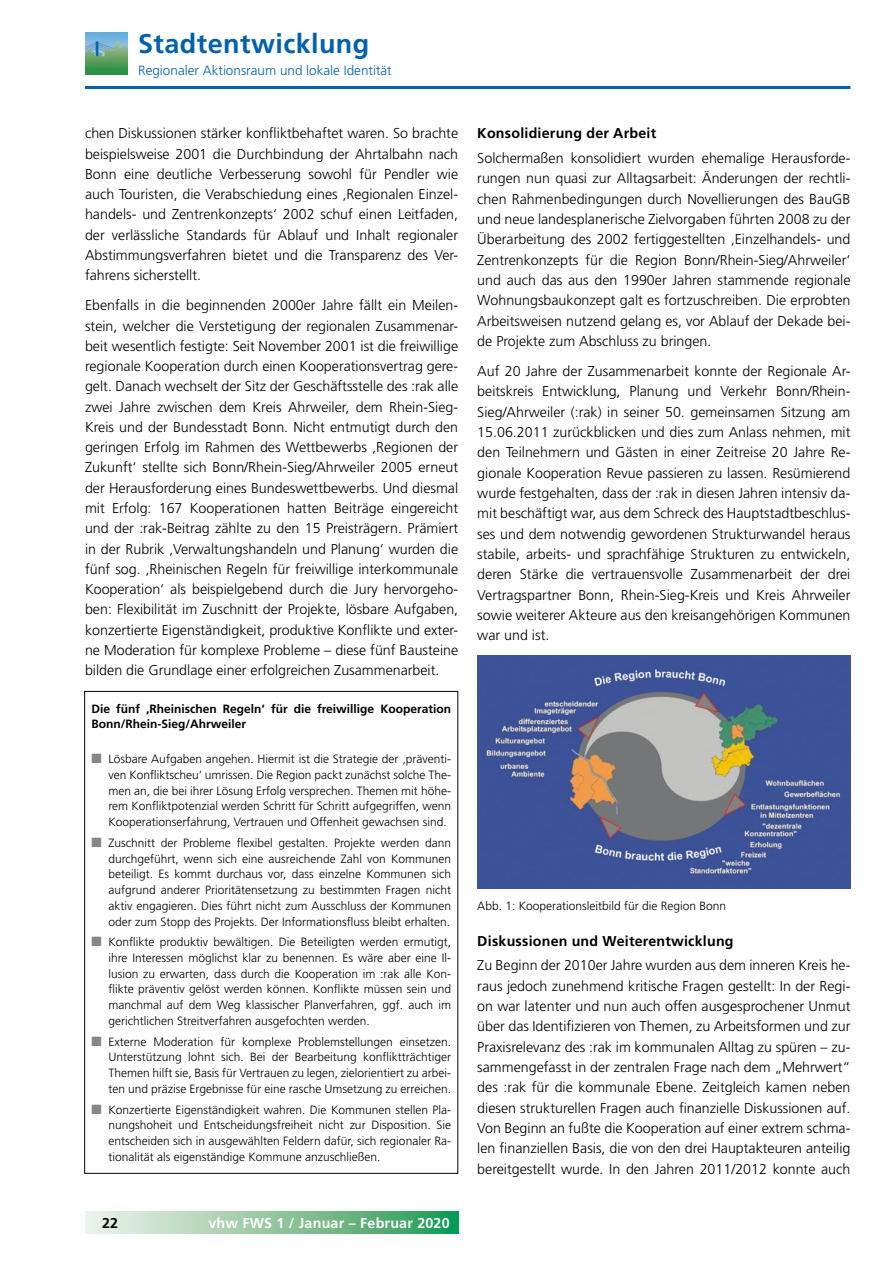
<style>
.page{position:relative;width:893px;height:1263px;background:#fff}
.page>*{position:absolute;margin:0;border:0;box-sizing:border-box;transform-origin:0 0}
.t1{font:700 27px "Frutiger LT Std";letter-spacing:.015em;color:#0062ae}
.t2{font:300 14.25px/20.4px "Frutiger LT Std";color:#000;text-align:justify}
.t3{font:700 14.25px "Frutiger LT Std";letter-spacing:.015em;color:#000}
.t4{font:700 14.25px "Frutiger LT Std";letter-spacing:.015em;color:#fff}
.t5{font:300 13.5px "Frutiger LT Std";color:#0062ae}
.t6{font:300 12px/15.8px "Frutiger LT Std";color:#000;text-align:justify}
.t7{font:700 12px/15px "Frutiger LT Std";color:#000}
.s1{color:#868786}
</style>
<div class="page">
<hr style="left:85px;top:86px;width:765px;height:3px;background:#0062ae">
<svg style="left:85px;top:1212px;width:373px;height:21px;background:#8dc69f"></svg>
<img style="left:85px;top:32px;width:42px;height:43px">
<img style="left:477px;top:656px;width:373px;height:232px">
<h1 class="t1" style="left:138px;top:28px;width:233px">Stadtentwicklung</h1>
<p class="t5" style="left:138px;top:62px;width:255px">Regionaler Aktionsraum und lokale Identität</p>
<p class="t2" style="left:85px;top:123px;width:375px">chen Diskussionen stärker konfliktbehaftet waren. So brachte beispielsweise 2001 die Durchbindung der Ahrtalbahn nach Bonn eine deutliche Verbesserung sowohl für Pendler wie auch Touristen, die Verabschiedung eines ‚Regionalen Einzel&shy;handels- und Zentrenkonzepts‘ 2002 schuf einen Leitfaden, der verlässliche Standards für Ablauf und Inhalt regionaler Abstimmungsverfahren bietet und die Transparenz des Ver&shy;fahrens sicherstellt.</p>
<p class="t2" style="left:85px;top:295px;width:375px">Ebenfalls in die beginnenden 2000er Jahre fällt ein Meilen&shy;stein, welcher die Verstetigung der regionalen Zusammenar&shy;beit wesentlich festigte: Seit November 2001 ist die freiwillige regionale Kooperation durch einen Kooperationsvertrag gere&shy;gelt. Danach wechselt der Sitz der Geschäftsstelle des :rak alle zwei Jahre zwischen dem Kreis Ahrweiler, dem Rhein-Sieg-Kreis und der Bundesstadt Bonn. Nicht entmutigt durch den geringen Erfolg im Rahmen des Wettbewerbs ‚Regionen der Zukunft‘ stellte sich Bonn/Rhein-Sieg/Ahrweiler 2005 erneut der Herausforderung eines Bundeswettbewerbs. Und diesmal mit Erfolg: 167 Kooperationen hatten Beiträge eingereicht und der :rak-Beitrag zählte zu den 15 Preisträgern. Prämiert in der Rubrik ‚Verwaltungshandeln und Planung‘ wurden die fünf sog. ‚Rheinischen Regeln für freiwillige interkommunale Kooperation‘ als beispielgebend durch die Jury hervorgeho&shy;ben: Flexibilität im Zuschnitt der Projekte, lösbare Aufgaben, konzertierte Eigenständigkeit, produktive Konflikte und exter&shy;ne Moderation für komplexe Probleme – diese fünf Bausteine bilden die Grundlage einer erfolgreichen Zusammenarbeit.</p>
<p class="t7" style="left:91px;top:701px;width:361px">Die fünf ‚Rheinischen Regeln‘ für die freiwillige Kooperation<br>Bonn/Rhein-Sieg/Ahrweiler</p>
<p class="t6" style="left:108px;top:751px;width:344px;text-indent:-17px"><span class="s1">■</span> Lösbare Aufgaben angehen. Hiermit ist die Strategie der ‚präventi&shy;ven Konfliktscheu‘ umrissen. Die Region packt zunächst solche The&shy;men an, die bei ihrer Lösung Erfolg versprechen. Themen mit höhe&shy;rem Konfliktpotenzial werden Schritt für Schritt aufgegriffen, wenn Kooperationserfahrung, Vertrauen und Offenheit gewachsen sind.</p>
<p class="t6" style="left:108px;top:835px;width:344px;text-indent:-17px"><span class="s1">■</span> Zuschnitt der Probleme flexibel gestalten. Projekte werden dann durchgeführt, wenn sich eine ausreichende Zahl von Kommunen beteiligt. Es kommt durchaus vor, dass einzelne Kommunen sich aufgrund anderer Prioritätensetzung zu bestimmten Fragen nicht aktiv engagieren. Dies führt nicht zum Ausschluss der Kommunen oder zum Stopp des Projekts. Der Informationsfluss bleibt erhalten.</p>
<p class="t6" style="left:108px;top:934px;width:344px;text-indent:-17px"><span class="s1">■</span> Konflikte produktiv bewältigen. Die Beteiligten werden ermutigt, ihre Interessen möglichst klar zu benennen. Es wäre aber eine Il&shy;lusion zu erwarten, dass durch die Kooperation im :rak alle Kon&shy;flikte präventiv gelöst werden können. Konflikte müssen sein und manchmal auf dem Weg klassischer Planverfahren, ggf. auch im gerichtlichen Streitverfahren ausgefochten werden.</p>
<p class="t6" style="left:108px;top:1034px;width:344px;text-indent:-17px"><span class="s1">■</span> Externe Moderation für komplexe Problemstellungen einsetzen.<br>Unterstützung lohnt sich. Bei der Bearbeitung konfliktträchtiger Themen hilft sie, Basis für Vertrauen zu legen, zielorientiert zu arbei&shy;ten und präzise Ergebnisse für eine rasche Umsetzung zu erreichen.</p>
<p class="t6" style="left:108px;top:1102px;width:344px;text-indent:-17px"><span class="s1">■</span> Konzertierte Eigenständigkeit wahren. Die Kommunen stellen Pla&shy;nungshoheit und Entscheidungsfreiheit nicht zur Disposition. Sie entscheiden sich in ausgewählten Feldern dafür, sich regionaler Ra&shy;tionalität als eigenständige Kommune anzuschließen.</p>
<p class="t3" style="left:102px;top:1214px;width:18px">22</p>
<p class="t4" style="left:208px;top:1214px;width:243px">vhw FWS 1 / Januar – Februar 2020</p>
<p class="t3" style="left:477px;top:125px;width:180px">Konsolidierung der Arbeit</p>
<p class="t2" style="left:477px;top:148px;width:375px">Solchermaßen konsolidiert wurden ehemalige Herausforde&shy;rungen nun quasi zur Alltagsarbeit: Änderungen der rechtli&shy;chen Rahmenbedingungen durch Novellierungen des BauGB und neue landesplanerische Zielvorgaben führten 2008 zu der Überarbeitung des 2002 fertiggestellten ‚Einzelhandels- und Zentrenkonzepts für die Region Bonn/Rhein-Sieg/Ahrweiler‘ und auch das aus den 1990er Jahren stammende regionale Wohnungsbaukonzept galt es fortzuschreiben. Die erprobten Arbeitsweisen nutzend gelang es, vor Ablauf der Dekade bei&shy;de Projekte zum Abschluss zu bringen.</p>
<p class="t2" style="left:477px;top:361px;width:375px">Auf 20 Jahre der Zusammenarbeit konnte der Regionale Ar&shy;beitskreis Entwicklung, Planung und Verkehr Bonn/Rhein-Sieg/Ahrweiler (:rak) in seiner 50. gemeinsamen Sitzung am 15.06.2011 zurückblicken und dies zum Anlass nehmen, mit den Teilnehmern und Gästen in einer Zeitreise 20 Jahre Re&shy;gionale Kooperation Revue passieren zu lassen. Resümierend wurde festgehalten, dass der :rak in diesen Jahren intensiv da&shy;mit beschäftigt war, aus dem Schreck des Hauptstadtbeschlus&shy;ses und dem notwendig gewordenen Strukturwandel heraus stabile, arbeits- und sprachfähige Strukturen zu entwickeln, deren Stärke die vertrauensvolle Zusammenarbeit der drei Vertragspartner Bonn, Rhein-Sieg-Kreis und Kreis Ahrweiler sowie weiterer Akteure aus den kreisangehörigen Kommunen war und ist.</p>
<p class="t6" style="left:477px;top:898px;width:250px">Abb. 1: Kooperationsleitbild für die Region Bonn</p>
<p class="t3" style="left:477px;top:932px;width:258px">Diskussionen und Weiterentwicklung</p>
<p class="t2" style="left:477px;top:955px;width:375px">Zu Beginn der 2010er Jahre wurden aus dem inneren Kreis he&shy;raus jedoch zunehmend kritische Fragen gestellt: In der Regi&shy;on war latenter und nun auch offen ausgesprochener Unmut über das Identifizieren von Themen, zu Arbeitsformen und zur Praxisrelevanz des :rak im kommunalen Alltag zu spüren – zu&shy;sammengefasst in der zentralen Frage nach dem „Mehrwert“ des :rak für die kommunale Ebene. Zeitgleich kamen neben diesen strukturellen Fragen auch finanzielle Diskussionen auf.<br>Von Beginn an fußte die Kooperation auf einer extrem schma&shy;len finanziellen Basis, die von den drei Hauptakteuren anteilig bereitgestellt wurde. In den Jahren 2011/2012 konnte auch</p>
</div>
